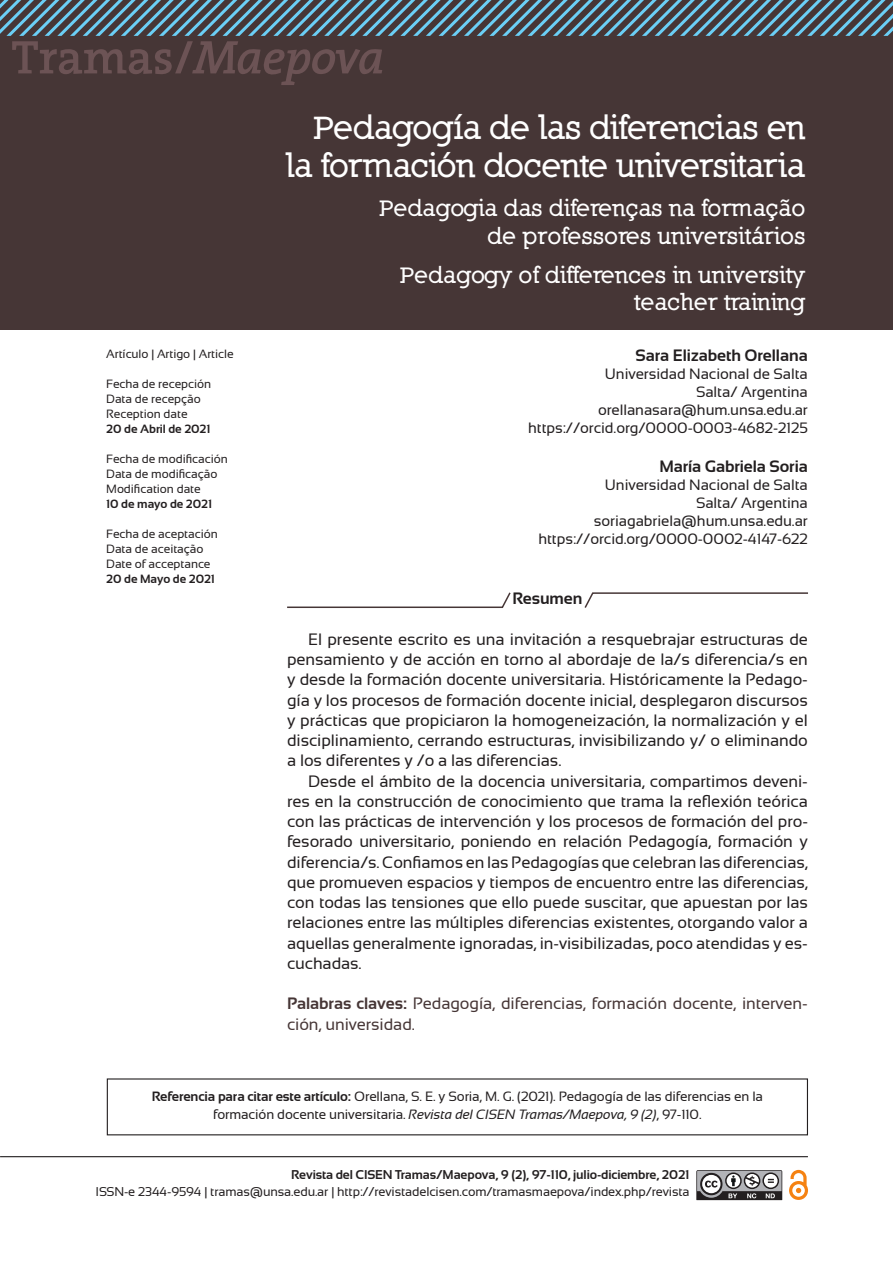
<style>
.page{position:relative;width:893px;height:1263px;background:#fff}
.page>*{position:absolute;margin:0;border:0;box-sizing:border-box;transform-origin:0 0}
.t1{font:34.5px/37.5px "Nilland Small Caps Bold";letter-spacing:-.02em;color:#fff;text-align:right}
.t2{font:24px/27px "Nilland Small Caps Bold";letter-spacing:-.005em;color:#fff;text-align:right}
.t3{font:16.5px/20.2px "Sansation";letter-spacing:-.005em;color:#231f20;text-align:justify}
.t4{font:16.5px/20.2px "Sansation";letter-spacing:-.005em;color:#463636}
.t5{font:700 16.5px "Sansation";letter-spacing:-.005em;color:#231f20}
.t6{font:15px/18px "Sansation";letter-spacing:-.005em;color:#231f20;text-align:right}
.t7{font:13.5px/18px "Sansation";letter-spacing:-.01em;color:#231f20;text-align:center}
.t8{font:12.75px "Sansation";letter-spacing:-.01em;color:#231f20}
.t9{font:700 12.75px "Sansation";letter-spacing:-.01em;color:#231f20}
.t10{font:12px/15px "Sansation";letter-spacing:-.005em;color:#231f20}
.t11{font:700 12px "Sansation";letter-spacing:-.005em;color:#231f20}
.s1{font-weight:700}
.s2{font-style:italic}
</style>
<div class="page">
<hr style="left:0;top:1156px;width:808px;height:1px;background:#231f20">
<svg style="left:696px;top:1170px;width:86px;height:30px"></svg>
<svg style="left:789px;top:1170px;width:19px;height:30px"></svg>
<div style="left:0;top:0;width:893px;height:329px;background:#463636"></div>
<svg style="left:0;top:0;width:893px;height:85px"></svg>
<svg style="left:287px;top:592px;width:224px;height:16px"></svg>
<svg style="left:584px;top:592px;width:224px;height:16px"></svg>
<p class="t10" style="left:106px;top:346px;width:129px">Artículo | Artigo | Article</p>
<p class="t10" style="left:106px;top:376px;width:106px">Fecha de recepción<br>Data de recepção<br>Reception date</p>
<p class="t11" style="left:106px;top:422px;width:106px">20 de Abril de 2021</p>
<p class="t10" style="left:106px;top:451px;width:123px">Fecha de modificación<br>Data de modificação<br>Modification date</p>
<p class="t11" style="left:106px;top:497px;width:107px">10 de mayo de 2021</p>
<p class="t10" style="left:106px;top:526px;width:113px">Fecha de aceptación<br>Data de aceitação<br>Date of acceptance</p>
<p class="t11" style="left:106px;top:572px;width:110px">20 de Mayo de 2021</p>
<h1 class="t1" style="left:286px;top:108px;width:521px">Pedagogía de las diferencias en la formación docente universitaria</h1>
<h2 class="t2" style="left:380px;top:194px;width:427px">Pedagogia das diferenças na formação de professores universitários</h2>
<h2 class="t2" style="left:401px;top:261px;width:407px">Pedagogy of differences in university teacher training</h2>
<p class="t5" style="left:635px;top:346px;width:174px">Sara Elizabeth Orellana</p>
<p class="t6" style="left:528px;top:365px;width:281px">Universidad Nacional de Salta<br>Salta/ Argentina orellanasara@hum.unsa.edu.ar https://orcid.org/0000-0003-4682-2125</p>
<p class="t5" style="left:659px;top:457px;width:150px">María Gabriela Soria</p>
<p class="t6" style="left:538px;top:475px;width:271px">Universidad Nacional de Salta<br>Salta/ Argentina soriagabriela@hum.unsa.edu.ar https://orcid.org/0000-0002-4147-622</p>
<p class="t5" style="left:512px;top:589px;width:72px">Resumen</p>
<p class="t3" style="left:287px;top:629px;width:522px;text-indent:21px">El presente escrito es una invitación a resquebrajar estructuras de pensamiento y de acción en torno al abordaje de la/s diferencia/s en y desde la formación docente universitaria. Históricamente la Pedago&shy;gía y los procesos de formación docente inicial, desplegaron discursos y prácticas que propiciaron la homogeneización, la normalización y el disciplinamiento, cerrando estructuras, invisibilizando y/ o eliminando a los diferentes y /o a las diferencias.</p>
<p class="t3" style="left:287px;top:771px;width:522px;text-indent:21px">Desde el ámbito de la docencia universitaria, compartimos deveni&shy;res en la construcción de conocimiento que trama la reflexión teórica con las prácticas de intervención y los procesos de formación del pro&shy;fesorado universitario, poniendo en relación Pedagogía, formación y diferencia/s. Confiamos en las Pedagogías que celebran las diferencias, que promueven espacios y tiempos de encuentro entre las diferencias, con todas las tensiones que ello puede suscitar, que apuestan por las relaciones entre las múltiples diferencias existentes, otorgando valor a aquellas generalmente ignoradas, in-visibilizadas, poco atendidas y es&shy;cuchadas.</p>
<p class="t4" style="left:287px;top:993px;width:522px"><span class="s1">Palabras claves:</span> Pedagogía, diferencias, formación docente, interven&shy;ción, universidad.</p>
<p class="t7" style="left:152px;top:1087px;width:613px"><span class="s1">Referencia para citar este artículo:</span> Orellana, S. E. y Soria, M. G. (2021). Pedagogía de las diferencias en la formación docente universitaria. <span class="s2">Revista del CISEN Tramas/Maepova, 9 (2)</span>, 97-110.</p>
<p class="t9" style="left:291px;top:1168px;width:400px">Revista del CISEN Tramas/Maepova, 9 (2), 97-110, julio-diciembre, 2021</p>
<p class="t8" style="left:96px;top:1184px;width:595px">ISSN-e 2344-9594 | tramas@unsa.edu.ar | http://revistadelcisen.com/tramasmaepova/index.php/revista</p>
</div>
